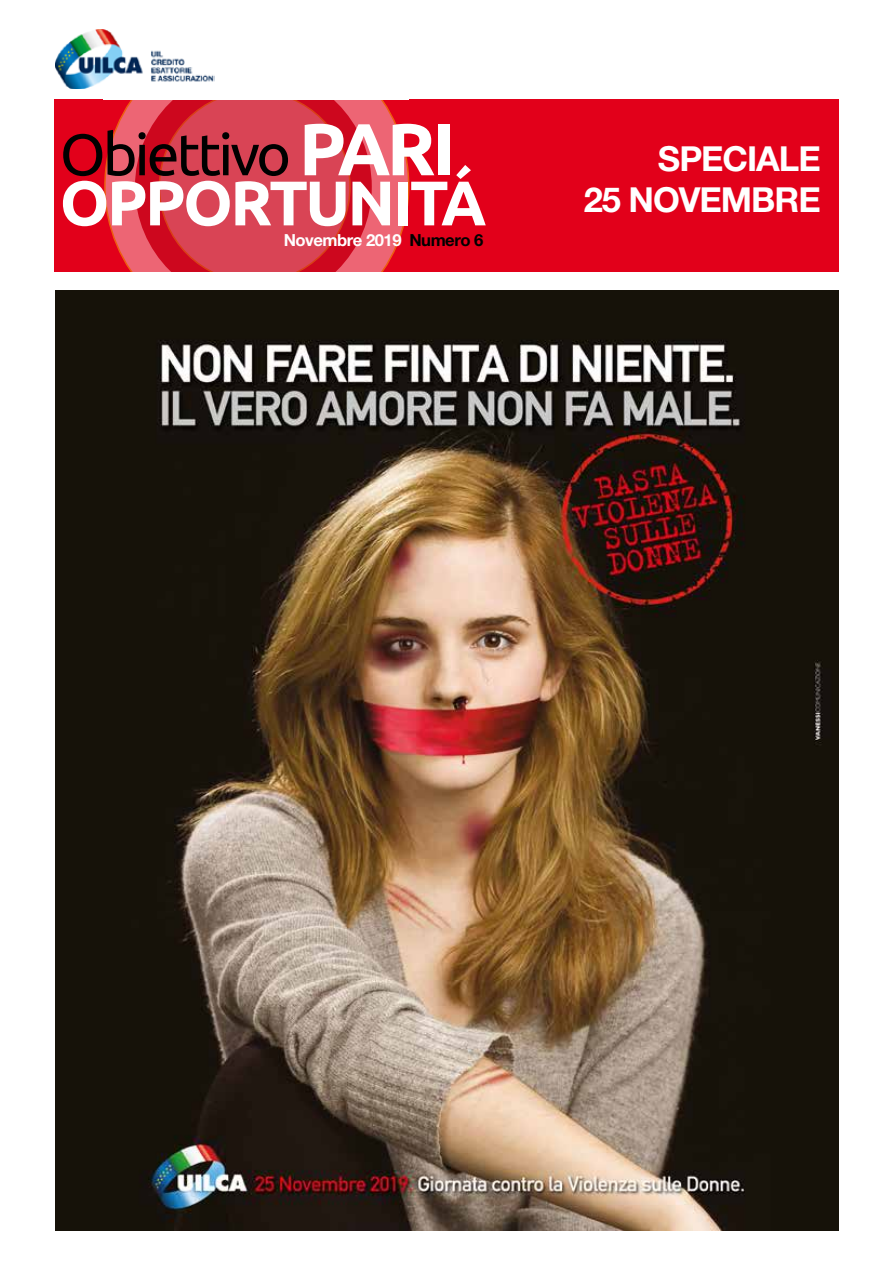
<style>
.page{position:relative;width:893px;height:1263px;background:#fff}
.page>*{position:absolute;margin:0;border:0;box-sizing:border-box;transform-origin:0 0}
.t1{font:700 63px "Ubuntu";letter-spacing:-.04em;color:#fff}
.t2{font:58.5px "Ubuntu";letter-spacing:-.05em;color:#000}
.t3{font:700 34.5px/40.5px "Helvetica Neue LT Pro";letter-spacing:-.03em;color:#fff;text-align:right}
.t4{font:700 16.65px "Helvetica Neue LT Pro";letter-spacing:-.03em;color:#fff}
.s1{font-weight:700;font-size:73.5px;color:#fff}
.s2{color:#000}
</style>
<div class="page">
<div style="left:54px;top:100px;width:785px;height:172px;background:#e2001a"></div>
<div style="left:105px;top:34px;width:304px;height:304px;background:#ed6574;border-radius:50%"></div>
<div style="left:135px;top:68px;width:237px;height:237px;background:#cd071e;border-radius:50%"></div>
<div style="left:159px;top:91px;width:191px;height:191px;background:#d94455;border-radius:50%"></div>
<div style="left:124px;top:272px;width:305px;height:87px;background:#fff"></div>
<div style="left:103px;top:13px;width:305px;height:87px;background:#fff"></div>
<img style="left:55px;top:290px;width:784px;height:941px">
<img style="left:55px;top:30px;width:159px;height:59px">
<h2 class="t2" style="left:60px;top:119px;width:397px">Obiettivo <span class="s1">PARI</span></h2>
<h1 class="t1" style="left:60px;top:165px;width:428px">OPPORTUNITÁ</h1>
<p class="t4" style="left:284px;top:229px;width:201px">Novembre 2019 <span class="s2">Numero 6</span></p>
<h3 class="t3" style="left:584px;top:138px;width:238px">SPECIALE<br>25 NOVEMBRE</h3>
</div>
